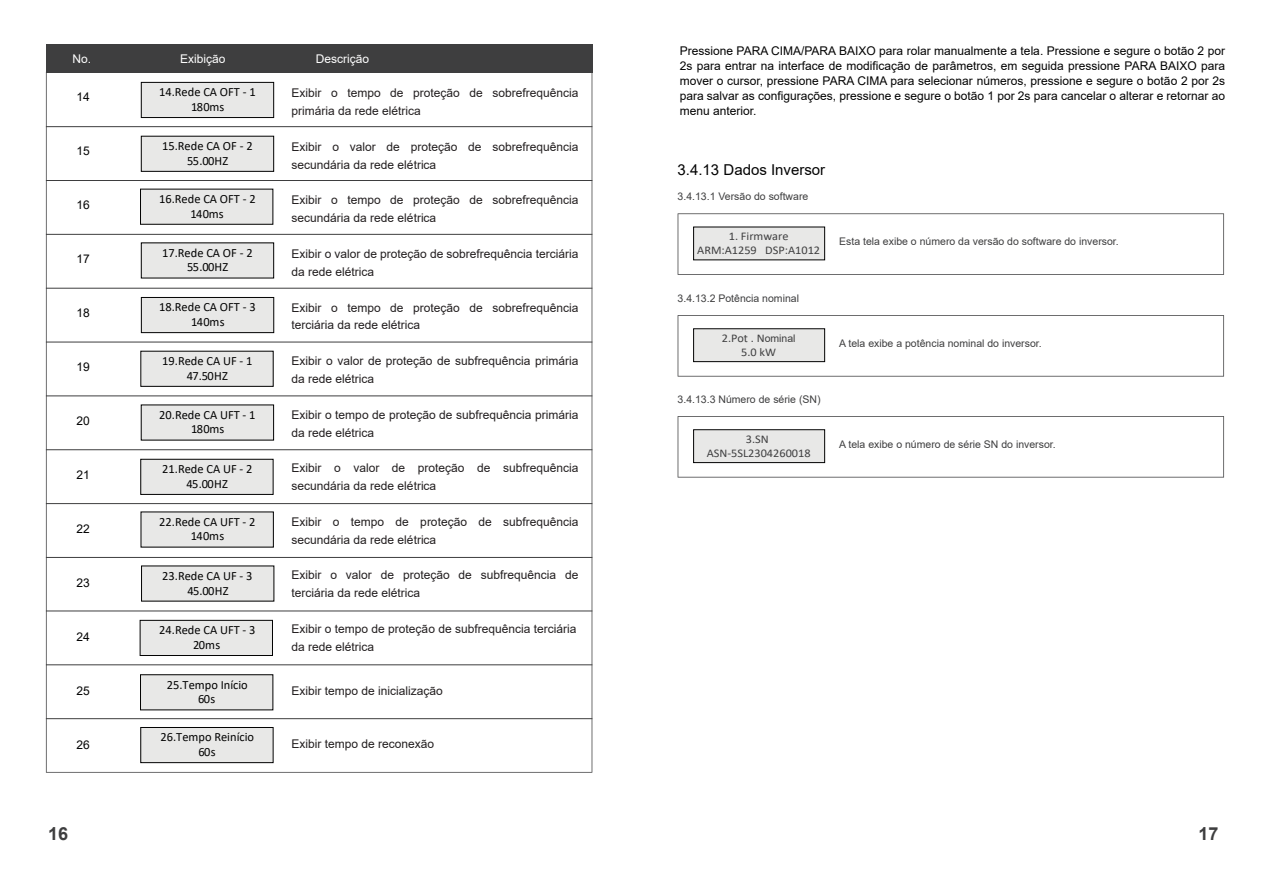
<style>
.page{position:relative;width:1263px;height:893px;background:#fff}
.page>*{position:absolute;margin:0;border:0;box-sizing:border-box;transform-origin:0 0}
.t1{font:700 18px "Arial";color:#3e3e3f}
.t2{font:15px "Arial";color:#030303}
.t3{font:12.6px/14.5px "Calibri";color:#030303;text-align:center}
.t4{font:12px/17.9px "Arial";color:#231f20}
.t5{font:12px/15px "Arial";color:#030303;text-align:justify}
.t6{font:12px "Arial";color:#fff}
.t7{font:11.7px/14.1px "Calibri";color:#404041;text-align:center;scale:1.05 1}
.t8{font:10.5px "Arial";color:#3e3e3f}
.s1{font-family:"Arial";font-size:10.5px;color:#3e3e3f}
</style>
<div class="page">
<svg style="left:678px;top:213px;width:546px;height:62px"></svg>
<svg style="left:678px;top:315px;width:546px;height:62px"></svg>
<svg style="left:678px;top:416px;width:546px;height:61px"></svg>
<div style="left:46px;top:45px;width:546px;height:28px;background:#3e3e3f"></div>
<svg style="left:46px;top:73px;width:546px;height:700px"></svg>
<hr style="left:46px;top:126px;width:546px;height:1px;background:#3e3e3f">
<hr style="left:46px;top:180px;width:546px;height:1px;background:#3e3e3f">
<hr style="left:46px;top:234px;width:546px;height:1px;background:#3e3e3f">
<hr style="left:46px;top:288px;width:546px;height:1px;background:#3e3e3f">
<hr style="left:46px;top:342px;width:546px;height:1px;background:#3e3e3f">
<hr style="left:46px;top:395px;width:546px;height:1px;background:#3e3e3f">
<hr style="left:46px;top:449px;width:546px;height:1px;background:#3e3e3f">
<hr style="left:46px;top:503px;width:546px;height:1px;background:#3e3e3f">
<hr style="left:46px;top:557px;width:546px;height:1px;background:#3e3e3f">
<hr style="left:46px;top:611px;width:546px;height:1px;background:#3e3e3f">
<hr style="left:46px;top:664px;width:546px;height:1px;background:#3e3e3f">
<hr style="left:46px;top:718px;width:546px;height:1px;background:#3e3e3f">
<p class="t6" style="left:73px;top:50px;width:20px">No.</p>
<p class="t6" style="left:180px;top:50px;width:47px">Exibição</p>
<p class="t6" style="left:316px;top:50px;width:55px">Descrição</p>
<p class="t4" style="left:292px;top:84px;width:288px">Exibir o tempo de proteção de sobrefrequência primária da rede elétrica</p>
<p class="t4" style="left:292px;top:138px;width:288px">Exibir o valor de proteção de sobrefrequência secundária da rede elétrica</p>
<p class="t4" style="left:292px;top:191px;width:288px">Exibir o tempo de proteção de sobrefrequência secundária da rede elétrica</p>
<p class="t4" style="left:292px;top:245px;width:288px">Exibir o valor de proteção de sobrefrequência terciária da rede elétrica</p>
<p class="t4" style="left:292px;top:298px;width:288px">Exibir o tempo de proteção de sobrefrequência terciária da rede elétrica</p>
<p class="t4" style="left:292px;top:352px;width:288px">Exibir o valor de proteção de subfrequência primária da rede elétrica</p>
<p class="t4" style="left:292px;top:405px;width:288px">Exibir o tempo de proteção de subfrequência primária da rede elétrica</p>
<p class="t4" style="left:292px;top:459px;width:288px">Exibir o valor de proteção de subfrequência secundária da rede elétrica</p>
<p class="t4" style="left:292px;top:513px;width:288px">Exibir o tempo de proteção de subfrequência secundária da rede elétrica</p>
<p class="t4" style="left:292px;top:566px;width:288px">Exibir o valor de proteção de subfrequência de terciária da rede elétrica</p>
<p class="t4" style="left:292px;top:620px;width:286px">Exibir o tempo de proteção de subfrequência terciária da rede elétrica</p>
<p class="t4" style="left:292px;top:682px;width:153px">Exibir tempo de inicialização</p>
<p class="t3" style="left:159px;top:85px;width:98px">14.Rede CA OFT - 1<br>180ms</p>
<p class="t3" style="left:162px;top:138px;width:92px">15.Rede CA OF - 2<br>55.00HZ</p>
<p class="t3" style="left:159px;top:191px;width:98px">16.Rede CA OFT - 2<br>140ms</p>
<p class="t3" style="left:162px;top:245px;width:92px">17.Rede CA OF - 2<br>55.00HZ</p>
<p class="t3" style="left:159px;top:300px;width:98px">18.Rede CA OFT - 3<br>140ms</p>
<p class="t3" style="left:162px;top:353px;width:92px">19.Rede CA UF - 1<br>47.50HZ</p>
<p class="t3" style="left:159px;top:407px;width:98px">20.Rede CA UFT - 1<br>180ms</p>
<p class="t3" style="left:162px;top:461px;width:92px">21.Rede CA UF - 2<br>45.00HZ</p>
<p class="t3" style="left:159px;top:514px;width:98px">22.Rede CA UFT - 2<br>140ms</p>
<p class="t3" style="left:162px;top:568px;width:92px">23.Rede CA UF - 3<br>45.00HZ</p>
<p class="t3" style="left:159px;top:622px;width:98px">24.Rede CA UFT - 3<br>20ms</p>
<p class="t3" style="left:167px;top:677px;width:82px">25.Tempo Início<br>60s</p>
<p class="t3" style="left:161px;top:730px;width:95px">26.Tempo Reinício<br>60s</p>
<p class="t5" style="left:77px;top:89px;width:15px">14</p>
<p class="t5" style="left:77px;top:143px;width:15px">15</p>
<p class="t5" style="left:77px;top:197px;width:15px">16</p>
<p class="t5" style="left:77px;top:251px;width:15px">17</p>
<p class="t5" style="left:77px;top:305px;width:15px">18</p>
<p class="t5" style="left:77px;top:359px;width:15px">19</p>
<p class="t5" style="left:77px;top:413px;width:15px">20</p>
<p class="t5" style="left:77px;top:467px;width:15px">21</p>
<p class="t5" style="left:77px;top:521px;width:15px">22</p>
<p class="t5" style="left:77px;top:575px;width:15px">23</p>
<p class="t5" style="left:77px;top:629px;width:15px">24</p>
<p class="t5" style="left:77px;top:683px;width:15px">25</p>
<p class="t4" style="left:292px;top:735px;width:144px">Exibir tempo de reconexão</p>
<p class="t5" style="left:77px;top:737px;width:15px">26</p>
<p class="t5" style="left:680px;top:43px;width:547px">Pressione PARA CIMA/PARA BAIXO para rolar manualmente a tela. Pressione e segure o botão 2 por 2s para entrar na interface de modificação de parâmetros, em seguida pressione PARA BAIXO para mover o cursor, pressione PARA CIMA para selecionar números, pressione e segure o botão 2 por 2s para salvar as configurações, pressione e segure o botão 1 por 2s para cancelar o alterar e retornar ao menu anterior.</p>
<p class="t2" style="left:678px;top:159px;width:149px">3.4.13 Dados Inversor</p>
<p class="t8" style="left:678px;top:189px;width:132px">3.4.13.1 Versão do software</p>
<p class="t7" style="left:697px;top:229px;width:119px">1. Firmware<br>ARM:A1259 DSP:A1012</p>
<p class="t8" style="left:839px;top:234px;width:281px">Esta tela exibe o número da versão do software do inversor.</p>
<p class="t8" style="left:678px;top:291px;width:123px">3.4.13.2 Potência nominal</p>
<p class="t7" style="left:722px;top:331px;width:72px">2.Pot . N<span class="s1">ominal<br></span>5.0 kW</p>
<p class="t8" style="left:839px;top:336px;width:204px">A tela exibe a potência nominal do inversor.</p>
<p class="t8" style="left:678px;top:392px;width:144px">3.4.13.3 Número de série (SN)</p>
<p class="t7" style="left:707px;top:431px;width:100px">3.SN<br>ASN-5SL2304260018</p>
<p class="t8" style="left:839px;top:437px;width:218px">A tela exibe o número de série SN do inversor.</p>
<h1 class="t1" style="left:48px;top:821px;width:22px">16</h1>
<h1 class="t1" style="left:1198px;top:821px;width:22px">17</h1>
</div>
